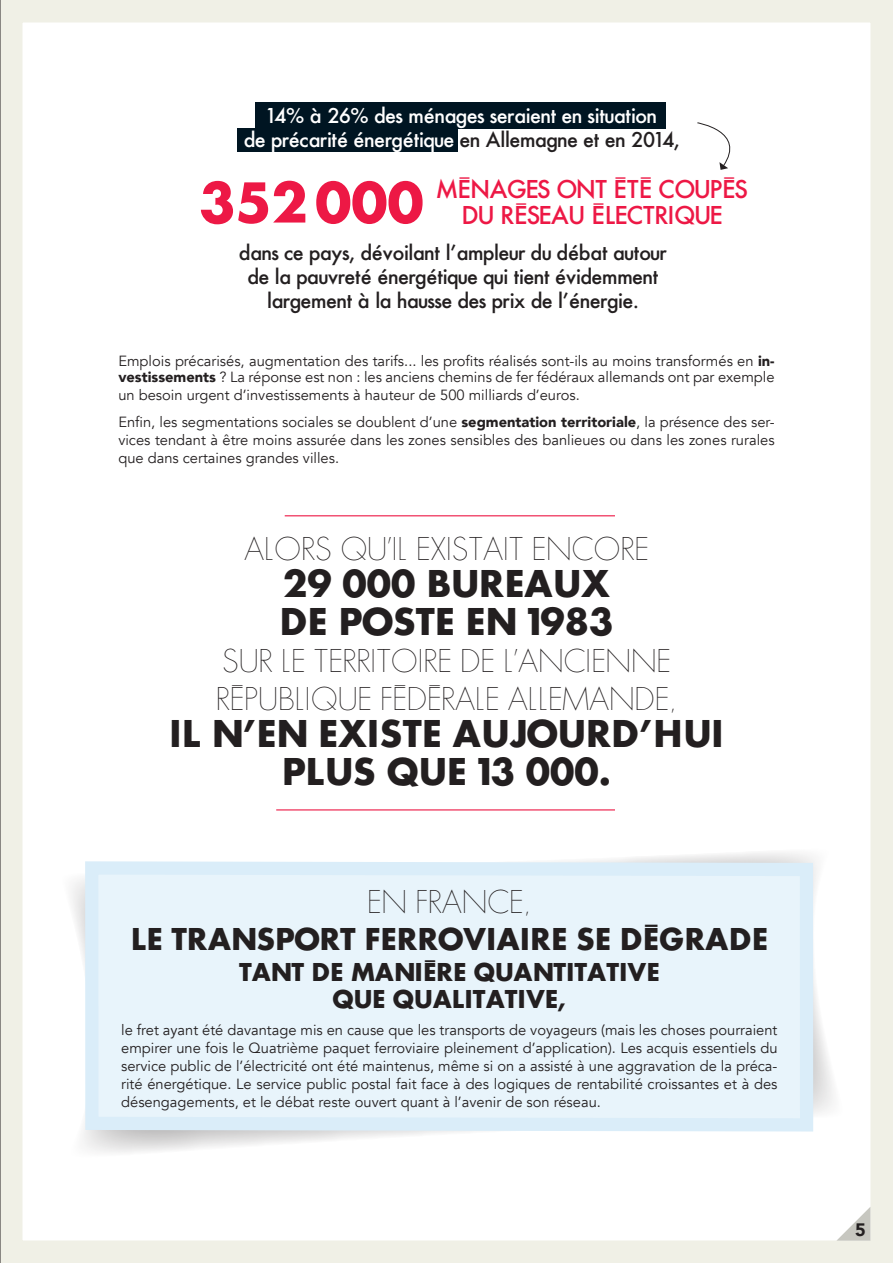
<style>
.page{position:relative;width:893px;height:1263px;background:#fff}
.page>*{position:absolute;margin:0;border:0;box-sizing:border-box;transform-origin:0 0}
.corps{font:700 60.15px "Elle Gabor Std";color:#ed1845}
.corps-2{font:700 40.5px/37.5px "Elle Gabor Std";color:#231f20}
.corps-3{font:200 34.5px "Elle Gabor Std";letter-spacing:.05em;color:#231f20}
.corps-4{font:700 33px "Elle Gabor Std";color:#231f20}
.corps-5{font:700 27px/27px "Elle Gabor Std";color:#231f20;text-align:center}
.corps-6{font:500 27px "Elle Gabor Std";color:#ed1845}
.corps-7{font:500 22.5px/24px "Elle Gabor Std";color:#231f20;text-align:center}
.corps-8{font:500 22.5px/24px "Elle Gabor Std";color:#fff;text-align:center}
.corps-9{font:900 18px "Avenir";color:#231f20}
.corps-10{font:14.7px/18px "Avenir";color:#231f20;text-align:justify}
.s1{color:#231f20}
.s2{font-weight:900}
</style>
<div class="page">
<svg style="left:697px;top:122px;width:34px;height:48px"></svg>
<div style="left:256px;top:102px;width:410px;height:27px;background:#001522"></div>
<div style="left:237px;top:129px;width:221px;height:23px;background:#001522"></div>
<hr style="left:285px;top:515px;width:330px;height:1px;background:#ed1845">
<hr style="left:276px;top:809px;width:339px;height:1px;background:#ed1845">
<svg style="left:72px;top:853px;width:761px;height:300px"></svg>
<svg style="left:79px;top:855px;width:741px;height:283px;background:#e7f3fa"></svg>
<div style="left:0;top:0;width:893px;height:1263px;border:22px solid #f0f0e6"></div>
<hr style="left:0;top:0;width:1px;height:1263px;background:#231f20">
<svg style="left:836px;top:1207px;width:34px;height:34px"></svg>
<p class="corps-8" style="left:244px;top:103px;width:437px">14% à 26% des ménages seraient en situation<br>de précarité énergétique <span class="s1">en Allemagne et en 2014,</span></p>
<p class="corps-6" style="left:436px;top:173px;width:312px">MÉNAGES ONT ÉTÉ COUPÉS</p>
<p class="corps" style="left:199px;top:167px;width:226px">352 000</p>
<p class="corps-6" style="left:461px;top:199px;width:262px">DU RÉSEAU ÉLECTRIQUE</p>
<p class="corps-7" style="left:239px;top:241px;width:429px">dans ce pays, dévoilant l’ampleur du débat autour de la pauvreté énergétique qui tient évidemment largement à la hausse des prix de l’énergie.</p>
<p class="corps-10" style="left:118px;top:353px;width:658px;line-height:16.2px">Emplois précarisés, augmentation des tarifs... les profits réalisés sont-ils au moins transformés en <span class="s2">in&shy;vestissements</span> ? La réponse est non : les anciens chemins de fer fédéraux allemands ont par exemple</p>
<p class="corps-10" style="left:118px;top:386px;width:463px">un besoin urgent d’investissements à hauteur de 500 milliards d’euros.</p>
<p class="corps-10" style="left:118px;top:413px;width:658px">Enfin, les segmentations sociales se doublent d’une <span class="s2">segmentation territoriale</span>, la présence des ser&shy;vices tendant à être moins assurée dans les zones sensibles des banlieues ou dans les zones rurales que dans certaines grandes villes.</p>
<p class="corps-3" style="left:245px;top:528px;width:404px">ALORS QU’IL EXISTAIT ENCORE</p>
<p class="corps-2" style="left:279px;top:565px;width:336px">29 000 BUREAUX<br>DE POSTE EN 1983</p>
<p class="corps-3" style="left:223px;top:641px;width:448px">SUR LE TERRITOIRE DE L’ANCIENNE</p>
<p class="corps-3" style="left:217px;top:678px;width:461px">RÉPUBLIQUE FÉDÉRALE ALLEMANDE,</p>
<p class="corps-2" style="left:169px;top:715px;width:556px;text-align:center">IL N’EN EXISTE AUJOURD’HUI<br>PLUS QUE 13 000.</p>
<p class="corps-3" style="left:368px;top:881px;width:164px">EN FRANCE,</p>
<p class="corps-4" style="left:131px;top:919px;width:638px">LE TRANSPORT FERROVIAIRE SE DÉGRADE</p>
<p class="corps-5" style="left:239px;top:959px;width:422px">TANT DE MANIÈRE QUANTITATIVE<br>QUE QUALITATIVE,</p>
<p class="corps-10" style="left:121px;top:1021px;width:658px">le fret ayant été davantage mis en cause que les transports de voyageurs (mais les choses pourraient empirer une fois le Quatrième paquet ferroviaire pleinement d’application). Les acquis essentiels du service public de l’électricité ont été maintenus, même si on a assisté à une aggravation de la préca&shy;rité énergétique. Le service public postal fait face à des logiques de rentabilité croissantes et à des désengagements, et le débat reste ouvert quant à l’avenir de son réseau.</p>
<p class="corps-9" style="left:855px;top:1214px;width:12px">5</p>
</div>
